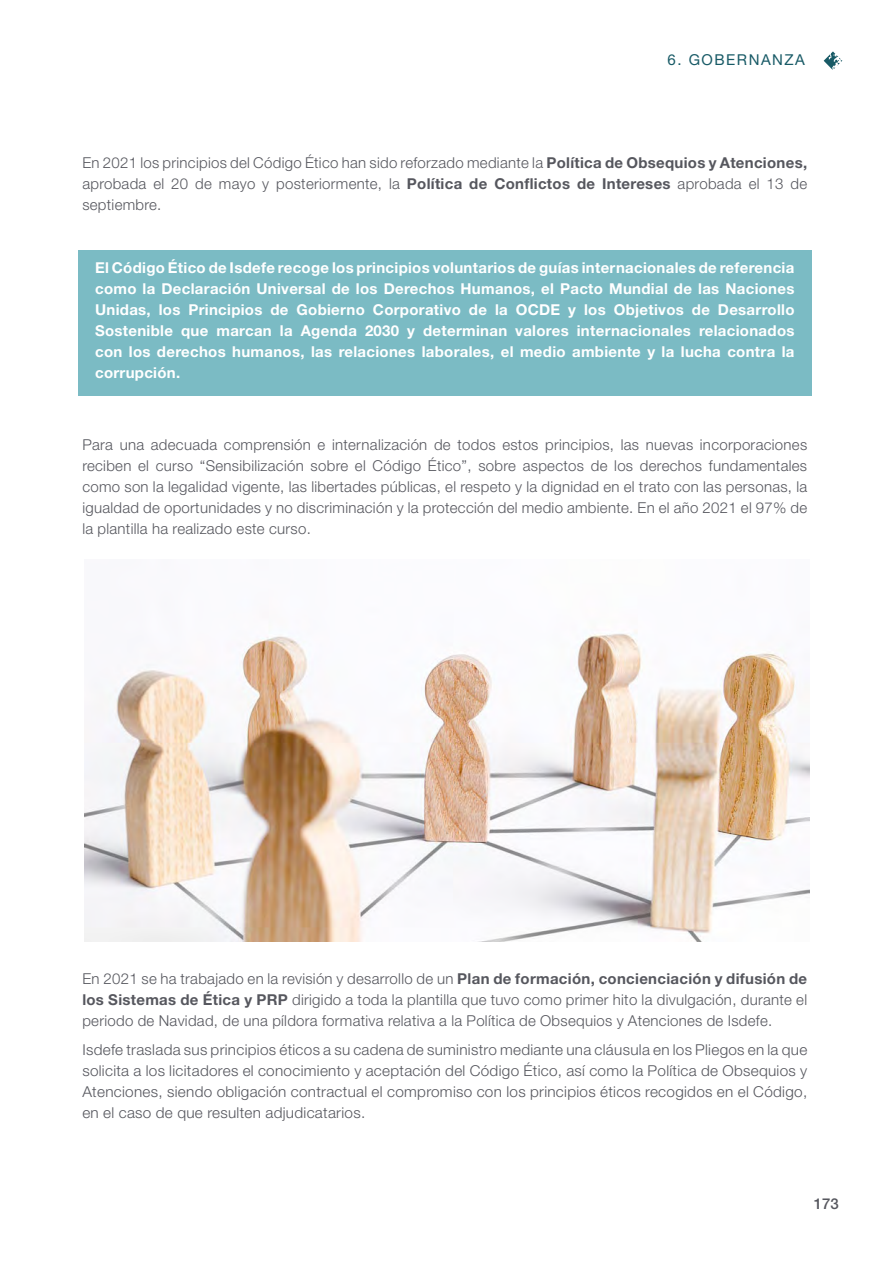
<style>
.page{position:relative;width:893px;height:1263px;background:#fff}
.page>*{position:absolute;margin:0;border:0;box-sizing:border-box;transform-origin:0 0}
.t1{font:300 15px/21px "Helvetica Neue LT Std";letter-spacing:.02em;color:#56575e;text-align:justify}
.t2{font:700 15px/21px "Helvetica Neue LT Std";letter-spacing:.02em;color:#fff;text-align:justify}
.t3{font:15px "Helvetica Neue LT Std";letter-spacing:.1em;color:#185a66}
.t4{font:500 15px "Helvetica Neue LT Std";color:#56575e}
.s1{font-weight:700}
</style>
<div class="page">
<svg style="left:824px;top:51px;width:18px;height:19px"></svg>
<div style="left:78px;top:250px;width:733px;height:145px;background:#7bbbc4"></div>
<img style="left:84px;top:630px;width:725px;height:312px">
<p class="t3" style="left:668px;top:50px;width:139px">6. GOBERNANZA</p>
<p class="t1" style="left:82px;top:152px;width:726px">En 2021 los principios del Código Ético han sido reforzado mediante la <span class="s1">Política de Obsequios y Atenciones, </span>aprobada el 20 de mayo y posteriormente, la <span class="s1">Política de Conflictos de Intereses</span> aprobada el 13 de septiembre.</p>
<p class="t2" style="left:95px;top:257px;width:701px">El Código Ético de Isdefe recoge los principios voluntarios de guías internacionales de referencia como la Declaración Universal de los Derechos Humanos, el Pacto Mundial de las Naciones Unidas, los Principios de Gobierno Corporativo de la OCDE y los Objetivos de Desarrollo Sostenible que marcan la Agenda 2030 y determinan valores internacionales relacionados con los derechos humanos, las relaciones laborales, el medio ambiente y la lucha contra la corrupción.</p>
<p class="t1" style="left:82px;top:434px;width:726px">Para una adecuada comprensión e internalización de todos estos principios, las nuevas incorporaciones reciben el curso “Sensibilización sobre el Código Ético”, sobre aspectos de los derechos fundamentales como son la legalidad vigente, las libertades públicas, el respeto y la dignidad en el trato con las personas, la igualdad de oportunidades y no discriminación y la protección del medio ambiente. En el año 2021 el 97% de la plantilla ha realizado este curso.</p>
<p class="t1" style="left:82px;top:967px;width:726px">En 2021 se ha trabajado en la revisión y desarrollo de un <span class="s1">Plan de formación, concienciación y difusión de los Sistemas de Ética y PRP</span> dirigido a toda la plantilla que tuvo como primer hito la divulgación, durante el periodo de Navidad, de una píldora formativa relativa a la Política de Obsequios y Atenciones de Isdefe.</p>
<p class="t1" style="left:82px;top:1039px;width:726px">Isdefe traslada sus principios éticos a su cadena de suministro mediante una cláusula en los Pliegos en la que solicita a los licitadores el conocimiento y aceptación del Código Ético, así como la Política de Obsequios y Atenciones, siendo obligación contractual el compromiso con los principios éticos recogidos en el Código, en el caso de que resulten adjudicatarios.</p>
<p class="t4" style="left:814px;top:1194px;width:27px">173</p>
</div>
